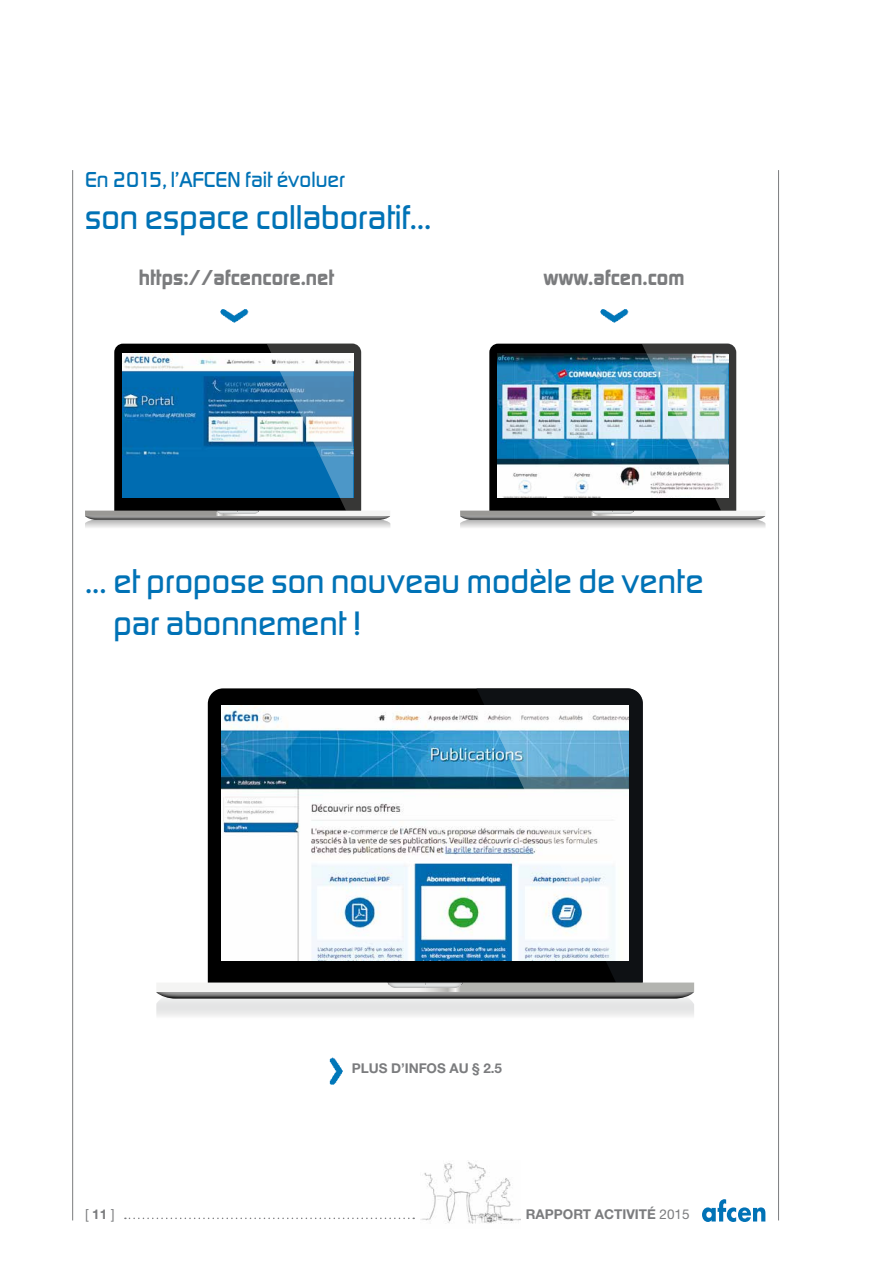
<style>
.page{position:relative;width:893px;height:1263px;background:#fff}
.page>*{position:absolute;margin:0;border:0;box-sizing:border-box;transform-origin:0 0}
.t1{font:500 35.25px/42px "Digital Sans EF";color:#0072b6}
.t2{font:700 22.5px "Digital Sans EF";color:#7b7c7e}
.t3{font:500 22.5px "Digital Sans EF";color:#0072b6}
.t4{font:700 13.5px "Helvetica Neue LT Std";color:#7b7c7e}
.t5{font:13.5px "Helvetica Neue LT Std";color:#7b7c7e}
.s1{font-weight:700}
.s2{font-weight:400}
</style>
<div class="page">
<svg style="left:702px;top:1199px;width:63px;height:23px"></svg>
<img style="left:420px;top:1162px;width:100px;height:62px">
<svg style="left:125px;top:1217px;width:289px;height:2px"></svg>
<hr style="left:72px;top:170px;width:1px;height:1050px;background:#7b7c7e">
<hr style="left:778px;top:170px;width:1px;height:1050px;background:#7b7c7e">
<img style="left:220px;top:309px;width:29px;height:14px">
<img style="left:600px;top:309px;width:29px;height:14px">
<svg style="left:85px;top:344px;width:305px;height:184px"></svg>
<svg style="left:271px;top:353px;width:82px;height:145px"></svg>
<img style="left:460px;top:344px;width:305px;height:184px">
<img style="left:646px;top:353px;width:82px;height:145px">
<svg style="left:156px;top:689px;width:538px;height:327px"></svg>
<svg style="left:484px;top:705px;width:145px;height:255px"></svg>
<img style="left:329px;top:1057px;width:14px;height:28px">
<p class="t3" style="left:85px;top:166px;width:261px">En 2015, l’AFCEN fait évoluer</p>
<p class="t1" style="left:85px;top:196px;width:348px">son espace collaboratif…</p>
<p class="t2" style="left:139px;top:264px;width:197px">https://afcencore.net</p>
<p class="t2" style="left:543px;top:264px;width:143px">www.afcen.com</p>
<p class="t1" style="left:113px;top:560px;width:591px;text-indent:-28px">... et propose son nouveau modèle de vente par abonnement !</p>
<p class="t4" style="left:352px;top:1060px;width:152px">PLUS D’INFOS AU § 2.5</p>
<p class="t5" style="left:85px;top:1206px;width:31px">[ <span class="s1">11</span> ]</p>
<p class="t4" style="left:526px;top:1206px;width:165px">RAPPORT ACTIVITÉ <span class="s2">2015</span></p>
</div>
